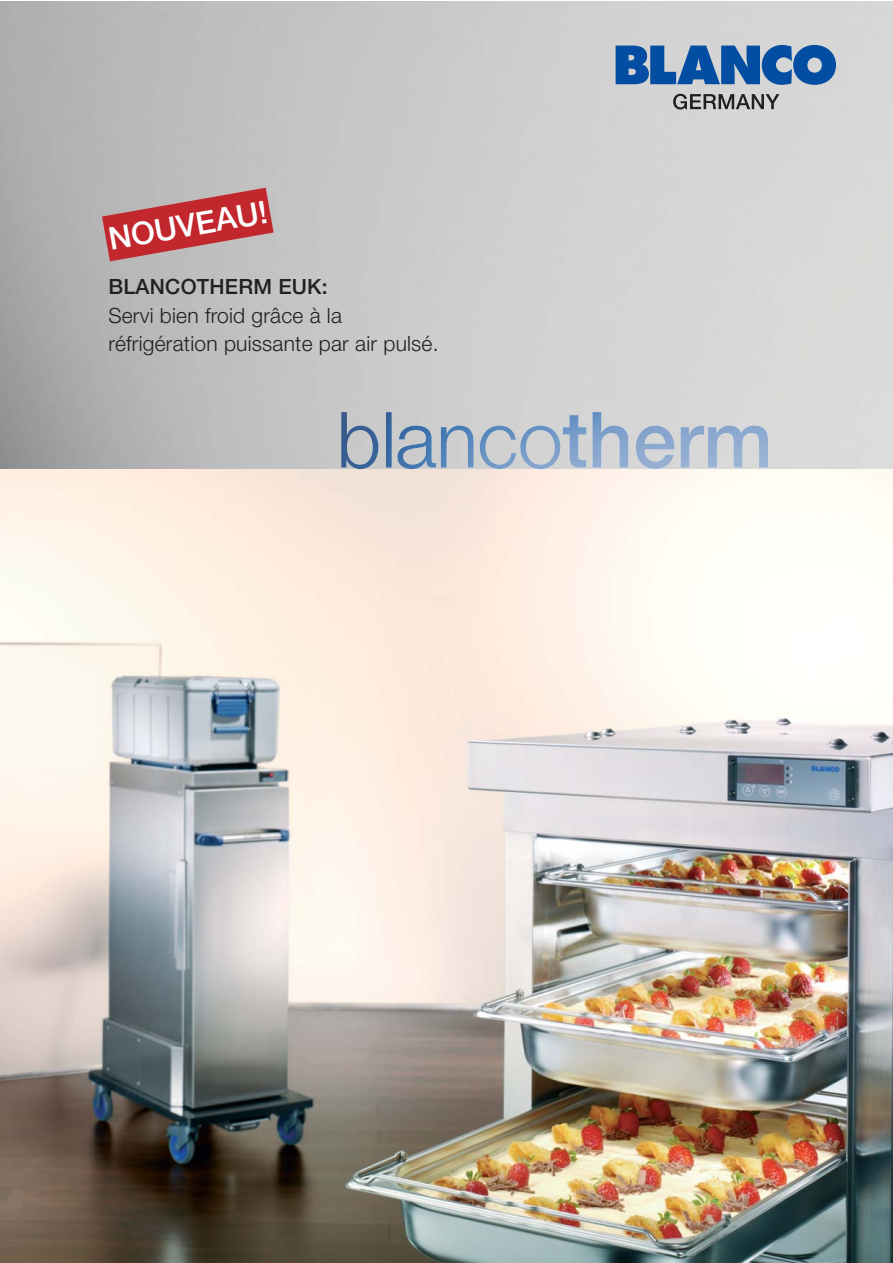
<style>
.page{position:relative;width:893px;height:1263px;background:#fff}
.page>*{position:absolute;margin:0;border:0;box-sizing:border-box;transform-origin:0 0}
.t1{font:500 31.5px "Helvetica Neue";color:#fff}
.t2{font:300 21px/28.5px "Helvetica Neue";letter-spacing:.01em;color:#231f20}
.t3{font:500 21px "Helvetica Neue";letter-spacing:.01em;color:#231f20}
</style>
<div class="page">
<img style="left:0;top:469px;width:893px;height:794px">
<img style="left:341px;top:412px;width:427px;height:57px">
<svg style="left:616px;top:45px;width:220px;height:40px;background:#4377b1"></svg>
<svg style="left:673px;top:94px;width:106px;height:16px;background:#8c8a8b"></svg>
<svg style="left:102px;top:188px;width:172px;height:73px;background:#bf6266"></svg>
<h1 class="t1" style="left:107px;top:228px;width:162px;rotate:-10deg">NOUVEAU!</h1>
<p class="t3" style="left:108px;top:279px;width:221px">BLANCOTHERM EUK:</p>
<p class="t2" style="left:108px;top:303px;width:332px">Servi bien froid grâce à la réfrigération puissante par air pulsé.</p>
</div>
